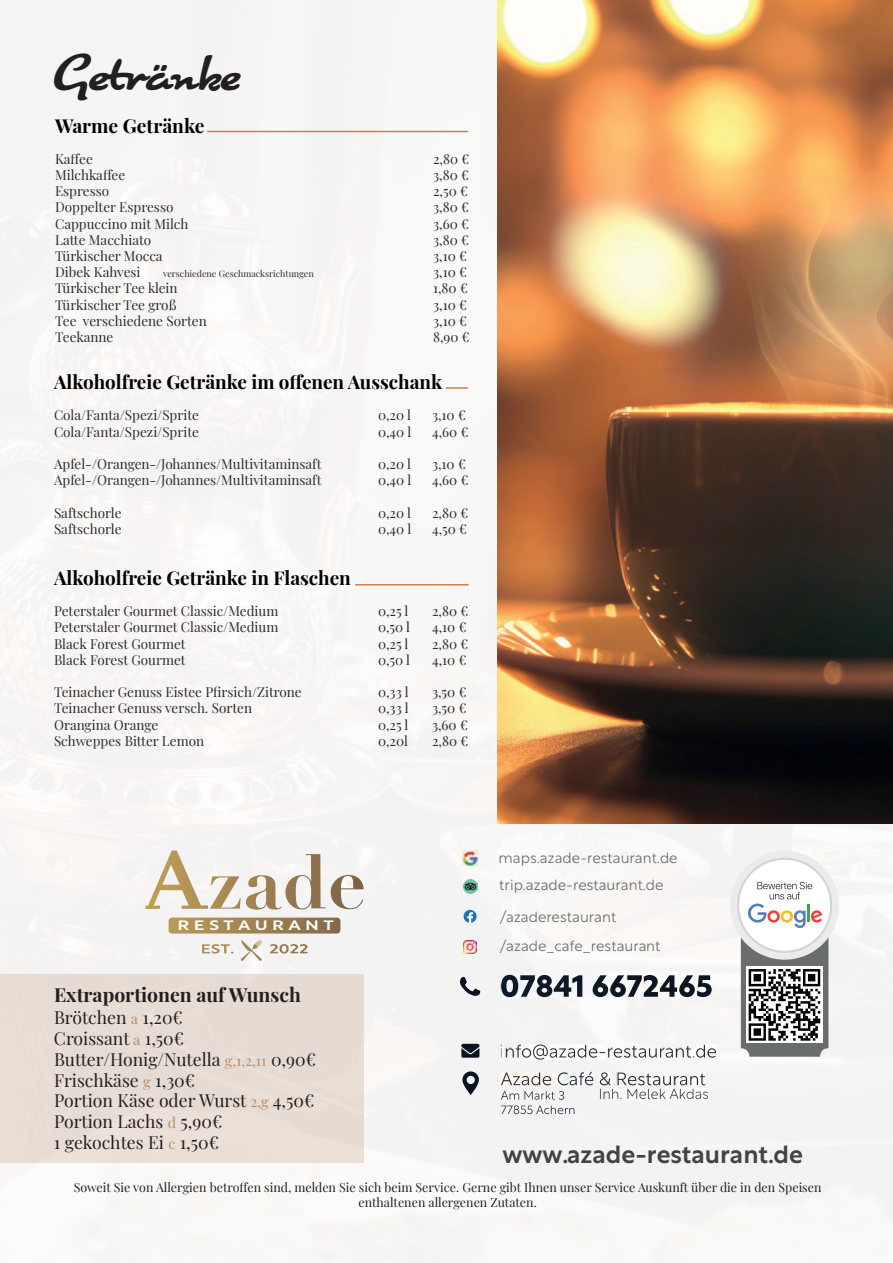
<style>
.page{position:relative;width:893px;height:1263px;background:#f7f5f4}
.page>*{position:absolute;margin:0;border:0;box-sizing:border-box;transform-origin:0 0}
.t1{font:45.6px "Cuisine OT Pro";color:#231f20}
.t2{font:500 24.6px "Rustica";color:#414444}
.t3{font:700 19.35px "Playfair Display";color:#231f20}
.t4{font:700 19.2px "Playfair Display";color:#010104}
.t5{font:700 18.9px "Playfair Display";color:#010104}
.t6{font:17.55px/20.9px "Playfair Display";color:#231f20}
.t7{font:300 14.7px "Rustica";color:#696d6e}
.t8{font:13.5px "Playfair Display";color:#2a2d2e}
.t9{font:500 13.5px "Rustica";color:#fff;scale:1.34 1}
.t10{font:12.45px/14.9px "Playfair Display";color:#231f20;text-align:center}
.t11{font:9px "Playfair Display";color:#2a2d2e}
.s1{font-size:14.4px;color:#b68b68}
</style>
<div class="page">
<img style="left:501px;top:975px;width:51px;height:22px">
<img style="left:554px;top:975px;width:18px;height:22px">
<img style="left:572px;top:975px;width:36px;height:22px">
<img style="left:610px;top:975px;width:17px;height:22px">
<img style="left:627px;top:975px;width:85px;height:22px">
<svg style="left:501px;top:1044px;width:20px;height:13px"></svg>
<img style="left:522px;top:1044px;width:83px;height:16px">
<svg style="left:608px;top:1048px;width:4px;height:9px"></svg>
<img style="left:614px;top:1046px;width:43px;height:12px">
<svg style="left:660px;top:1046px;width:34px;height:12px"></svg>
<img style="left:696px;top:1045px;width:20px;height:13px">
<img style="left:501px;top:1072px;width:67px;height:13px">
<svg style="left:569px;top:1072px;width:25px;height:13px"></svg>
<svg style="left:600px;top:1072px;width:11px;height:13px"></svg>
<svg style="left:617px;top:1072px;width:10px;height:13px"></svg>
<img style="left:628px;top:1073px;width:43px;height:12px">
<svg style="left:674px;top:1073px;width:31px;height:12px"></svg>
<img style="left:501px;top:1091px;width:18px;height:8px">
<svg style="left:524px;top:1091px;width:9px;height:8px"></svg>
<img style="left:534px;top:1091px;width:30px;height:9px">
<img style="left:501px;top:1105px;width:32px;height:9px">
<svg style="left:536px;top:1105px;width:8px;height:9px"></svg>
<img style="left:544px;top:1105px;width:30px;height:9px">
<svg style="left:461px;top:1044px;width:18px;height:14px"></svg>
<svg style="left:462px;top:1071px;width:17px;height:24px"></svg>
<img style="left:600px;top:1089px;width:108px;height:10px">
<img style="left:463px;top:940px;width:14px;height:13px">
<svg style="left:464px;top:910px;width:13px;height:13px"></svg>
<img style="left:463px;top:879px;width:14px;height:14px">
<img style="left:463px;top:851px;width:14px;height:14px">
<div style="left:741px;top:910px;width:87px;height:147px;background:#696d6e;border-radius:9px"></div>
<svg style="left:746px;top:966px;width:77px;height:77px"></svg>
<svg style="left:749px;top:969px;width:71px;height:72px;background:#828282"></svg>
<svg style="left:730px;top:851px;width:109px;height:109px"></svg>
<svg style="left:460px;top:977px;width:20px;height:19px"></svg>
<img style="left:497px;top:0;width:396px;height:824px">
<hr style="left:355px;top:584px;width:114px;height:1px;background:#d37c47">
<hr style="left:446px;top:387px;width:22px;height:2px;background:#d37c47">
<hr style="left:207px;top:131px;width:261px;height:1px;background:#d37c47">
<svg style="left:145px;top:850px;width:219px;height:60px"></svg>
<svg style="left:169px;top:917px;width:171px;height:16px;background:#a38556"></svg>
<svg style="left:241px;top:939px;width:21px;height:22px"></svg>
<svg style="left:202px;top:944px;width:31px;height:9px"></svg>
<svg style="left:270px;top:944px;width:38px;height:9px"></svg>
<div style="left:0;top:974px;width:364px;height:188px;background:#e6dcd3"></div>
<h1 class="t1" style="left:54px;top:47px;width:187px">Getränke</h1>
<h3 class="t4" style="left:55px;top:110px;width:151px">Warme Getränke</h3>
<p class="t8" style="left:55px;top:148px;width:39px">Kaffee</p>
<p class="t8" style="left:433px;top:148px;width:38px">2,80 €</p>
<p class="t8" style="left:55px;top:164px;width:72px">Milchkaffee</p>
<p class="t8" style="left:433px;top:164px;width:37px">3,80 €</p>
<p class="t8" style="left:55px;top:181px;width:56px">Espresso</p>
<p class="t8" style="left:433px;top:181px;width:36px">2,50 €</p>
<p class="t8" style="left:55px;top:197px;width:120px">Doppelter Espresso</p>
<p class="t8" style="left:433px;top:197px;width:37px">3,80 €</p>
<p class="t8" style="left:55px;top:213px;width:135px">Cappuccino mit Milch</p>
<p class="t8" style="left:433px;top:213px;width:37px">3,60 €</p>
<p class="t8" style="left:55px;top:229px;width:98px">Latte Macchiato</p>
<p class="t8" style="left:433px;top:229px;width:37px">3,80 €</p>
<p class="t8" style="left:55px;top:245px;width:109px">Türkischer Mocca</p>
<p class="t8" style="left:433px;top:245px;width:35px">3,10 €</p>
<p class="t8" style="left:55px;top:262px;width:87px">Dibek Kahvesi</p>
<p class="t11" style="left:163px;top:267px;width:152px">verschiedene Geschmacksrichtungen</p>
<p class="t8" style="left:433px;top:262px;width:35px">3,10 €</p>
<p class="t8" style="left:55px;top:278px;width:124px">Türkischer Tee klein</p>
<p class="t8" style="left:433px;top:278px;width:36px">1,80 €</p>
<p class="t8" style="left:55px;top:294px;width:123px">Türkischer Tee groß</p>
<p class="t8" style="left:433px;top:294px;width:35px">3,10 €</p>
<p class="t8" style="left:55px;top:310px;width:153px">Tee verschiedene Sorten</p>
<p class="t8" style="left:433px;top:310px;width:35px">3,10 €</p>
<p class="t8" style="left:55px;top:326px;width:60px">Teekanne</p>
<p class="t8" style="left:433px;top:326px;width:38px">8,90 €</p>
<h3 class="t5" style="left:54px;top:367px;width:390px">Alkoholfreie Getränke im offenen Ausschank</h3>
<p class="t8" style="left:54px;top:405px;width:147px">Cola/Fanta/Spezi/Sprite</p>
<p class="t8" style="left:378px;top:405px;width:35px">0,20 l</p>
<p class="t8" style="left:432px;top:405px;width:35px">3,10 €</p>
<p class="t8" style="left:54px;top:421px;width:147px">Cola/Fanta/Spezi/Sprite</p>
<p class="t8" style="left:378px;top:421px;width:35px">0,40 l</p>
<p class="t8" style="left:432px;top:421px;width:38px">4,60 €</p>
<p class="t8" style="left:54px;top:453px;width:269px">Apfel-/Orangen-/Johannes/Multivitaminsaft</p>
<p class="t8" style="left:378px;top:453px;width:35px">0,20 l</p>
<p class="t8" style="left:432px;top:453px;width:35px">3,10 €</p>
<p class="t8" style="left:54px;top:470px;width:269px">Apfel-/Orangen-/Johannes/Multivitaminsaft</p>
<p class="t8" style="left:378px;top:470px;width:35px">0,40 l</p>
<p class="t8" style="left:432px;top:470px;width:38px">4,60 €</p>
<p class="t8" style="left:54px;top:502px;width:69px">Saftschorle</p>
<p class="t8" style="left:378px;top:502px;width:35px">0,20 l</p>
<p class="t8" style="left:432px;top:502px;width:38px">2,80 €</p>
<p class="t8" style="left:54px;top:518px;width:69px">Saftschorle</p>
<p class="t8" style="left:378px;top:518px;width:35px">0,40 l</p>
<p class="t8" style="left:432px;top:518px;width:37px">4,50 €</p>
<h3 class="t5" style="left:54px;top:563px;width:298px">Alkoholfreie Getränke in Flaschen</h3>
<p class="t8" style="left:54px;top:601px;width:226px">Peterstaler Gourmet Classic/Medium</p>
<p class="t8" style="left:378px;top:601px;width:32px">0,25 l</p>
<p class="t8" style="left:432px;top:601px;width:38px">2,80 €</p>
<p class="t8" style="left:54px;top:617px;width:226px">Peterstaler Gourmet Classic/Medium</p>
<p class="t8" style="left:378px;top:617px;width:34px">0,50 l</p>
<p class="t8" style="left:432px;top:617px;width:36px">4,10 €</p>
<p class="t8" style="left:54px;top:633px;width:133px">Black Forest Gourmet</p>
<p class="t8" style="left:378px;top:633px;width:32px">0,25 l</p>
<p class="t8" style="left:432px;top:633px;width:38px">2,80 €</p>
<p class="t8" style="left:54px;top:649px;width:133px">Black Forest Gourmet</p>
<p class="t8" style="left:378px;top:649px;width:34px">0,50 l</p>
<p class="t8" style="left:432px;top:649px;width:36px">4,10 €</p>
<p class="t8" style="left:54px;top:682px;width:249px">Teinacher Genuss Eistee Pfirsich/Zitrone</p>
<p class="t8" style="left:378px;top:682px;width:32px">0,33 l</p>
<p class="t8" style="left:432px;top:682px;width:36px">3,50 €</p>
<p class="t8" style="left:54px;top:698px;width:200px">Teinacher Genuss versch. Sorten</p>
<p class="t8" style="left:378px;top:698px;width:32px">0,33 l</p>
<p class="t8" style="left:432px;top:698px;width:36px">3,50 €</p>
<p class="t8" style="left:54px;top:714px;width:106px">Orangina Orange</p>
<p class="t8" style="left:378px;top:714px;width:32px">0,25 l</p>
<p class="t8" style="left:432px;top:714px;width:37px">3,60 €</p>
<p class="t8" style="left:54px;top:730px;width:152px">Schweppes Bitter Lemon</p>
<p class="t8" style="left:378px;top:730px;width:32px">0,20l</p>
<p class="t8" style="left:432px;top:730px;width:38px">2,80 €</p>
<p class="t9" style="left:178px;top:913px;width:118px">R E S T A U R A N T</p>
<p class="t7" style="left:499px;top:845px;width:180px">maps.azade-restaurant.de</p>
<p class="t7" style="left:499px;top:872px;width:166px">trip.azade-restaurant.de</p>
<p class="t7" style="left:499px;top:904px;width:119px">/azaderestaurant</p>
<p class="t7" style="left:499px;top:933px;width:163px">/azade_cafe_restaurant</p>
<h3 class="t3" style="left:54px;top:980px;width:248px">Extraportionen auf Wunsch</h3>
<p class="t6" style="left:54px;top:1005px;width:263px">Brötchen <span class="s1">a</span> 1,20€<br>Croissant <span class="s1">a</span> 1,50€<br>Butter/Honig/Nutella <span class="s1">g,1,2,11</span> 0,90€<br>Frischkäse <span class="s1">g</span> 1,30€<br>Portion Käse oder Wurst <span class="s1">2,g</span> 4,50€<br>Portion Lachs <span class="s1">d</span> 5,90€<br>1 gekochtes Ei <span class="s1">c</span> 1,50€</p>
<h2 class="t2" style="left:502px;top:1132px;width:302px">www.azade-restaurant.de</h2>
<p class="t10" style="left:74px;top:1179px;width:749px">Soweit Sie von Allergien betroffen sind, melden Sie sich beim Service. Gerne gibt Ihnen unser Service Auskunft über die in den Speisen enthaltenen allergenen Zutaten.</p>
</div>
